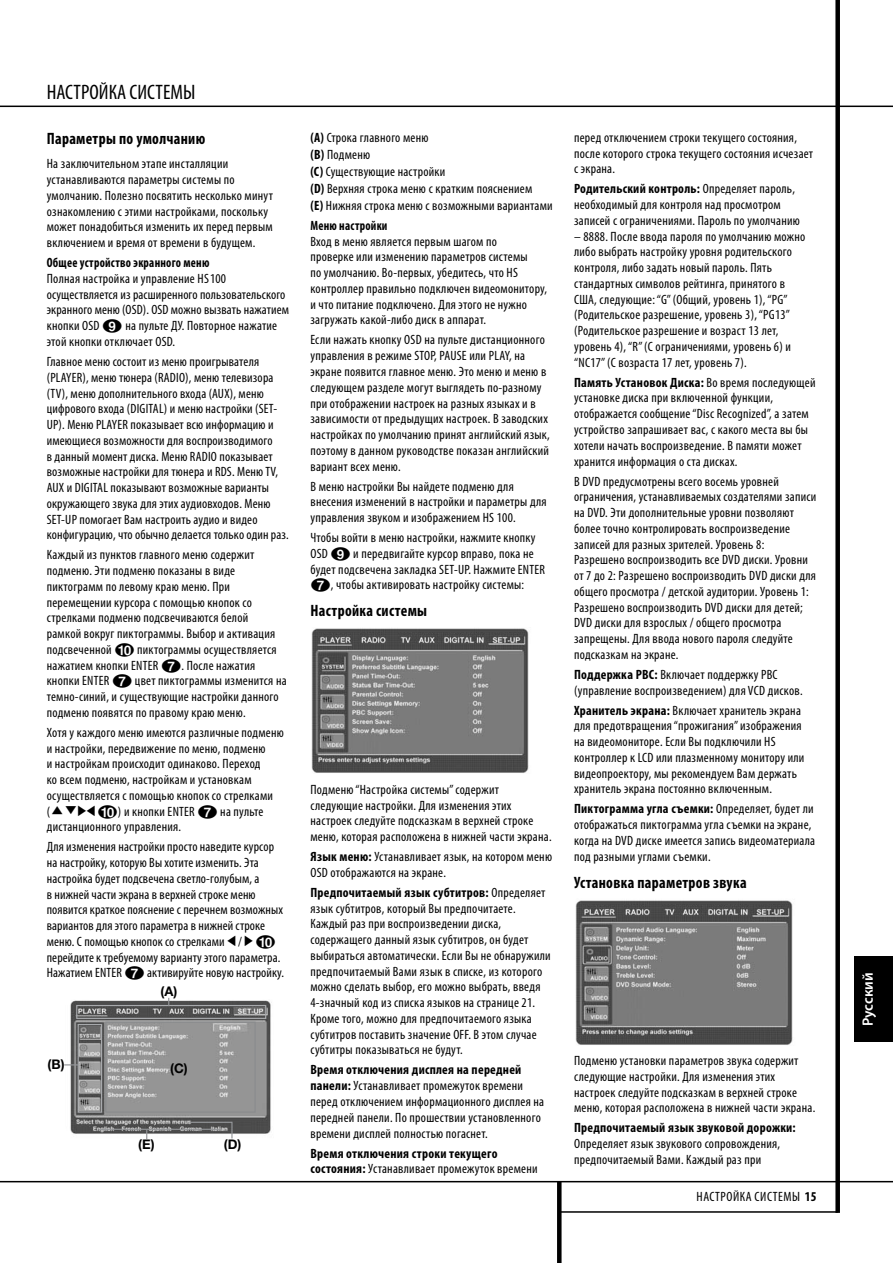
<style>
.page{position:relative;width:893px;height:1263px;background:#fff}
.page>*{position:absolute;margin:0;border:0;box-sizing:border-box;transform-origin:0 0}
.t1{font:condensed 21px "Myriad Pro";color:#000}
.t2{font:700 condensed 16.5px "Myriad Pro";letter-spacing:.02em;color:#000;scale:.95 1}
.t3{font:600 15px "Myriad Pro";color:#fff}
.t4{font:condensed 13.5px/15.8px "Myriad Pro";letter-spacing:.02em;color:#000}
.t5{font:700 condensed 13.5px/15.8px "Myriad Pro";letter-spacing:.02em;color:#000}
.t6{font:700 condensed 13.5px "Myriad Pro";letter-spacing:.02em;color:#000;scale:.9 1}
.t7{font:700 13.2px "Helvetica Neue";color:#000}
.s1{font-family:"Harman Ellipsis Num";font-stretch:normal}
.s2{font-family:"Harman Player Controls GE";font-stretch:normal;font-size:10.5px}
.s3{font-weight:700}
.s4{font-weight:400}
</style>
<div class="page">
<hr style="left:0;top:106px;width:893px;height:1px;background:#000">
<hr style="left:0;top:1181px;width:893px;height:1px;background:#000">
<div style="left:835px;top:0;width:5px;height:1213px;background:#000"></div>
<div style="left:557px;top:1181px;width:5px;height:82px;background:#000"></div>
<hr style="left:559px;top:1211px;width:279px;height:2px;background:#000">
<div style="left:855px;top:957px;width:38px;height:85px;background:#000"></div>
<img style="left:70px;top:997px;width:202px;height:137px">
<div style="left:76px;top:1005px;width:190px;height:14px;border:1px solid #a7a9ac"></div>
<div style="left:78px;top:1024px;width:24px;height:89px;border:1px solid #a7a9ac"></div>
<div style="left:105px;top:1021px;width:151px;height:92px;border:1px solid #8a8c8e"></div>
<svg style="left:64px;top:1064px;width:169px;height:75px;background:#979797"></svg>
<img style="left:311px;top:628px;width:218px;height:145px">
<img style="left:575px;top:900px;width:218px;height:145px">
<h1 class="t1" style="left:47px;top:79px;width:148px">НАСТРОЙКА СИСТЕМЫ</h1>
<p class="t2" style="left:47px;top:128px;width:168px">Параметры по умолчанию</p>
<p class="t4" style="left:47px;top:156px;width:228px">На заключительном этапе инсталляции устанавливаются параметры системы по умолчанию. Полезно посвятить несколько минут ознакомлению с этими настройками, поскольку может понадобиться изменить их перед первым включением и время от времени в будущем.</p>
<p class="t6" style="left:47px;top:254px;width:182px">Общее устройство экранного меню</p>
<p class="t4" style="left:47px;top:270px;width:244px">Полная настройка и управление HS100 осуществляется из расширенного пользовательского экранного меню (OSD). OSD можно вызвать нажатием кнопки OSD <span class="s1">8</span> на пульте ДУ. Повторное нажатие этой кнопки отключает OSD.</p>
<p class="t4" style="left:47px;top:353px;width:244px">Главное меню состоит из меню проигрывателя (PLAYER), меню тюнера (RADIO), меню телевизора (TV), меню дополнительного входа (AUX), меню цифрового входа (DIGITAL) и меню настройки (SET-UP). Меню PLAYER показывает всю информацию и имеющиеся возможности для воспроизводимого<br>в данный момент диска. Меню RADIO показывает возможные настройки для тюнера и RDS. Меню TV, AUX и DIGITAL показывают возможные варианты окружающего звука для этих аудиовходов. Меню SET-UP помогает Вам настроить аудио и видео конфигурацию, что обычно делается только один раз.</p>
<p class="t4" style="left:47px;top:547px;width:241px">Каждый из пунктов главного меню содержит подменю. Эти подменю показаны в виде пиктограмм по левому краю меню. При перемещении курсора с помощью кнопок со стрелками подменю подсвечиваются белой<br>рамкой вокруг пиктограммы. Выбор и активация подсвеченной <span class="s1">9</span> пиктограммы осуществляется нажатием кнопки ENTER <span class="s1">6</span>. После нажатия кнопки ENTER <span class="s1">6</span> цвет пиктограммы изменится на темно-синий, и существующие настройки данного подменю появятся по правому краю меню.</p>
<p class="t4" style="left:47px;top:724px;width:239px">Хотя у каждого меню имеются различные подменю и настройки, передвижение по меню, подменю<br>и настройкам происходит одинаково. Переход<br>ко всем подменю, настройкам и установкам осуществляется с помощью кнопок со стрелками (<span class="s2">KLNM</span> <span class="s1">9</span>) и кнопки ENTER <span class="s1">6</span> на пульте дистанционного управления.</p>
<p class="t4" style="left:47px;top:839px;width:239px">Для изменения настройки просто наведите курсор на настройку, которую Вы хотите изменить. Эта настройка будет подсвечена светло-голубым, а<br>в нижней части экрана в верхней строке меню появится краткое пояснение с перечнем возможных вариантов для этого параметра в нижней строке меню. С помощью кнопок со стрелками <span class="s2">M</span> / <span class="s2">N</span> <span class="s1">9 </span>перейдите к требуемому варианту этого параметра.<br>Нажатием ENTER <span class="s1">6</span> активируйте новую настройку.</p>
<p class="t7" style="left:48px;top:1056px;width:19px">(B)</p>
<p class="t7" style="left:160px;top:983px;width:18px">(A)</p>
<p class="t7" style="left:170px;top:1060px;width:19px">(C)</p>
<p class="t7" style="left:138px;top:1136px;width:18px">(E)</p>
<p class="t7" style="left:224px;top:1136px;width:19px">(D)</p>
<p class="t4" style="left:310px;top:129px;width:244px;line-height:17px"><span class="s3">(A)</span> Строка главного меню<br><span class="s3">(B)</span> Подменю<br><span class="s3">(C)</span> Существующие настройки<br><span class="s3">(D)</span> Верхняя строка меню с кратким пояснением<br><span class="s3">(E)</span> Нижняя строка меню с возможными вариантами</p>
<p class="t6" style="left:310px;top:217px;width:87px">Меню настройки</p>
<p class="t4" style="left:310px;top:233px;width:238px">Вход в меню является первым шагом по<br>проверке или изменению параметров системы<br>по умолчанию. Во-первых, убедитесь, что HS контроллер правильно подключен видеомонитору, и что питание подключено. Для этого не нужно загружать какой-либо диск в аппарат.</p>
<p class="t4" style="left:310px;top:332px;width:241px">Если нажать кнопку OSD на пульте дистанционного управления в режиме STOP, PAUSE или PLAY, на экране появится главное меню. Это меню и меню в следующем разделе могут выглядеть по-разному при отображении настроек на разных языках и в зависимости от предыдущих настроек. В заводских настройках по умолчанию принят английский язык, поэтому в данном руководстве показан английский вариант всех меню.</p>
<p class="t4" style="left:310px;top:478px;width:238px">В меню настройки Вы найдете подменю для внесения изменений в настройки и параметры для управления звуком и изображением HS 100.</p>
<p class="t4" style="left:310px;top:529px;width:235px">Чтобы войти в меню настройки, нажмите кнопку OSD <span class="s1">8</span> и передвигайте курсор вправо, пока не будет подсвечена закладка SET-UP. Нажмите ENTER <span class="s1">6</span>, чтобы активировать настройку системы:</p>
<p class="t2" style="left:310px;top:601px;width:124px">Настройка системы</p>
<p class="t4" style="left:310px;top:781px;width:243px">Подменю “Настройка системы” содержит следующие настройки. Для изменения этих настроек следуйте подсказкам в верхней строке меню, которая расположена в нижней части экрана.</p>
<p class="t4" style="left:310px;top:849px;width:243px"><span class="s3">Язык меню:</span> Устанавливает язык, на котором меню<br>OSD отображаются на экране.</p>
<p class="t4" style="left:310px;top:884px;width:242px"><span class="s3">Предпочитаемый язык субтитров:</span> Определяет язык субтитров, который Вы предпочитаете.<br>Каждый раз при воспроизведении диска, содержащего данный язык субтитров, он будет выбираться автоматически. Если Вы не обнаружили предпочитаемый Вами язык в списке, из которого можно сделать выбор, его можно выбрать, введя 4-значный код из списка языков на странице 21.<br>Кроме того, можно для предпочитаемого языка субтитров поставить значение OFF. В этом случае субтитры показываться не будут.</p>
<p class="t4" style="left:310px;top:1062px;width:235px"><span class="s3">Время отключения дисплея на передней панели:</span> Устанавливает промежуток времени перед отключением информационного дисплея на передней панели. По прошествии установленного времени дисплей полностью погаснет.</p>
<p class="t5" style="left:310px;top:1145px;width:229px">Время отключения строки текущего состояния: <span class="s4">Устанавливает промежуток времени</span></p>
<p class="t4" style="left:574px;top:129px;width:241px">перед отключением строки текущего состояния, после которого строка текущего состояния исчезает с экрана.</p>
<p class="t4" style="left:574px;top:181px;width:227px"><span class="s3">Родительский контроль:</span> Определяет пароль, необходимый для контроля над просмотром записей с ограничениями. Пароль по умолчанию</p>
<p class="t4" style="left:574px;top:228px;width:233px">– 8888. После ввода пароля по умолчанию можно либо выбрать настройку уровня родительского контроля, либо задать новый пароль. Пять стандартных символов рейтинга, принятого в США, следующие: “G” (Общий, уровень 1), “PG” (Родительское разрешение, уровень 3), “PG13” (Родительское разрешение и возраст 13 лет, уровень 4), “R” (С ограничениями, уровень 6) и “NC17” (С возраста 17 лет, уровень 7).</p>
<p class="t4" style="left:574px;top:374px;width:243px"><span class="s3">Память Установок Диска:</span> Во время последующей установке диска при включенной функции, отображается сообщение “Disc Recognized”, а затем устройство запрашивает вас, с какого места вы бы хотели начать воспроизведение. В памяти может хранится информация о ста дисках.</p>
<p class="t4" style="left:574px;top:473px;width:244px">В DVD предусмотрены всего восемь уровней ограничения, устанавливаемых создателями записи на DVD. Эти дополнительные уровни позволяют более точно контролировать воспроизведение записей для разных зрителей. Уровень 8:<br>Разрешено воспроизводить все DVD диски. Уровни от 7 до 2: Разрешено воспроизводить DVD диски для общего просмотра / детской аудитории. Уровень 1:<br>Разрешено воспроизводить DVD диски для детей; DVD диски для взрослых / общего просмотра запрещены. Для ввода нового пароля следуйте подсказкам на экране.</p>
<p class="t4" style="left:574px;top:666px;width:230px"><span class="s3">Поддержка PBC:</span> Включает поддержку PBC (управление воспроизведением) для VCD дисков.</p>
<p class="t4" style="left:574px;top:702px;width:232px"><span class="s3">Хранитель экрана:</span> Включает хранитель экрана для предотвращения “прожигания” изображения на видеомониторе. Если Вы подключили HS контроллер к LCD или плазменному монитору или видеопроектору, мы рекомендуем Вам держать хранитель экрана постоянно включенным.</p>
<p class="t4" style="left:574px;top:801px;width:243px"><span class="s3">Пиктограмма угла съемки:</span> Определяет, будет ли отображаться пиктограмма угла съемки на экране, когда на DVD диске имеется запись видеоматериала под разными углами съемки.</p>
<p class="t2" style="left:574px;top:872px;width:183px">Установка параметров звука</p>
<p class="t4" style="left:574px;top:1053px;width:243px">Подменю установки параметров звука содержит следующие настройки. Для изменения этих настроек следуйте подсказкам в верхней строке меню, которая расположена в нижней части экрана.</p>
<p class="t5" style="left:574px;top:1120px;width:223px">Предпочитаемый язык звуковой дорожки:</p>
<p class="t4" style="left:574px;top:1136px;width:208px">Определяет язык звукового сопровождения, предпочитаемый Вами. Каждый раз при</p>
<p class="t4" style="left:696px;top:1188px;width:90px">НАСТРОЙIntroduct</p>
<p class="t4" style="left:740px;top:1188px;width:62px">КА СИСТЕМion</p>
<p class="t5" style="left:792px;top:1188px;width:26px"><span class="s4">Ы</span> 15</p>
<p class="t3" style="left:858px;top:1026px;width:56px;rotate:-90deg">Русский</p>
</div>
